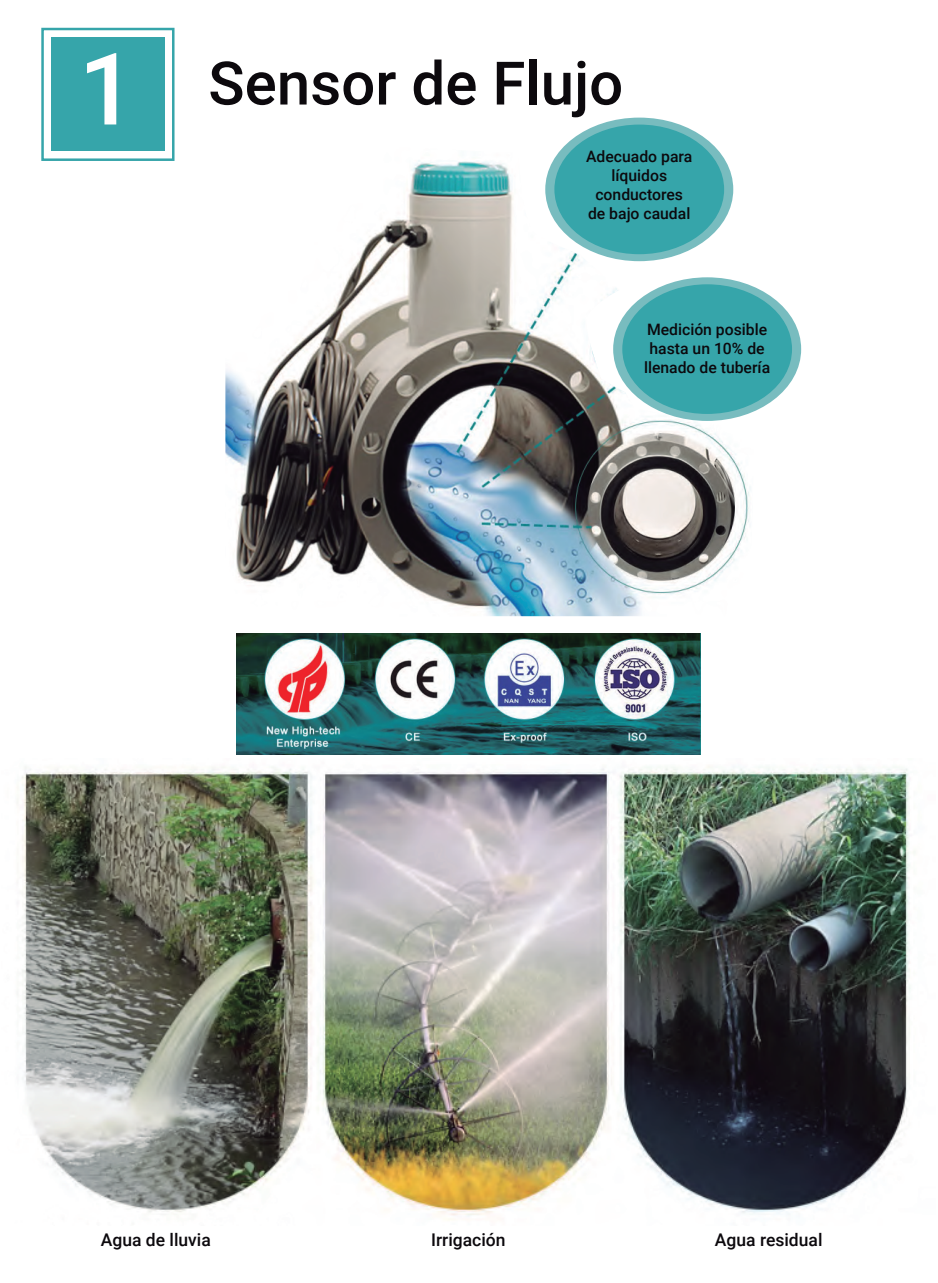
<style>
.page{position:relative;width:938px;height:1283px;background:#fff}
.page>*{position:absolute;margin:0;border:0;box-sizing:border-box;transform-origin:0 0}
.t1{font:500 60px "Roboto";color:#0c090d}
.t2{font:500 17.5px "Roboto";color:#0c090d}
.t3{font:500 15.75px/18.9px "Roboto";color:#0c090d;text-align:center}
.s1{font-size:100px;color:#fff}
</style>
<div class="page">
<img style="left:225px;top:147px;width:527px;height:469px">
<div style="left:545px;top:118px;width:188px;height:143px;background:#78bcbf;border-radius:50%"></div>
<div style="left:554px;top:125px;width:170px;height:129px;background:#36a5aa;border-radius:50%"></div>
<div style="left:613px;top:277px;width:188px;height:144px;background:#78bcbf;border-radius:50%"></div>
<div style="left:622px;top:284px;width:170px;height:130px;background:#36a5aa;border-radius:50%"></div>
<div style="left:41px;top:28px;width:133px;height:133px;border:2px solid #36a5aa"></div>
<div style="left:51px;top:38px;width:113px;height:113px;background:#36a5aa"></div>
<img style="left:236px;top:633px;width:464px;height:121px">
<img style="left:17px;top:766px;width:898px;height:454px">
<h1 class="t1" style="left:79px;top:41px;width:546px"><span class="s1">1</span> Sensor de Flujo</h1>
<p class="t3" style="left:586px;top:146px;width:108px">Adecuado para líquidos conductores de bajo caudal</p>
<p class="t3" style="left:644px;top:319px;width:128px">Medición posible hasta un 10% de llenado de tubería</p>
<p class="t2" style="left:101px;top:1227px;width:112px">Agua de lluvia</p>
<p class="t2" style="left:431px;top:1227px;width:76px">Irrigación</p>
<p class="t2" style="left:715px;top:1227px;width:109px">Agua residual</p>
</div>
